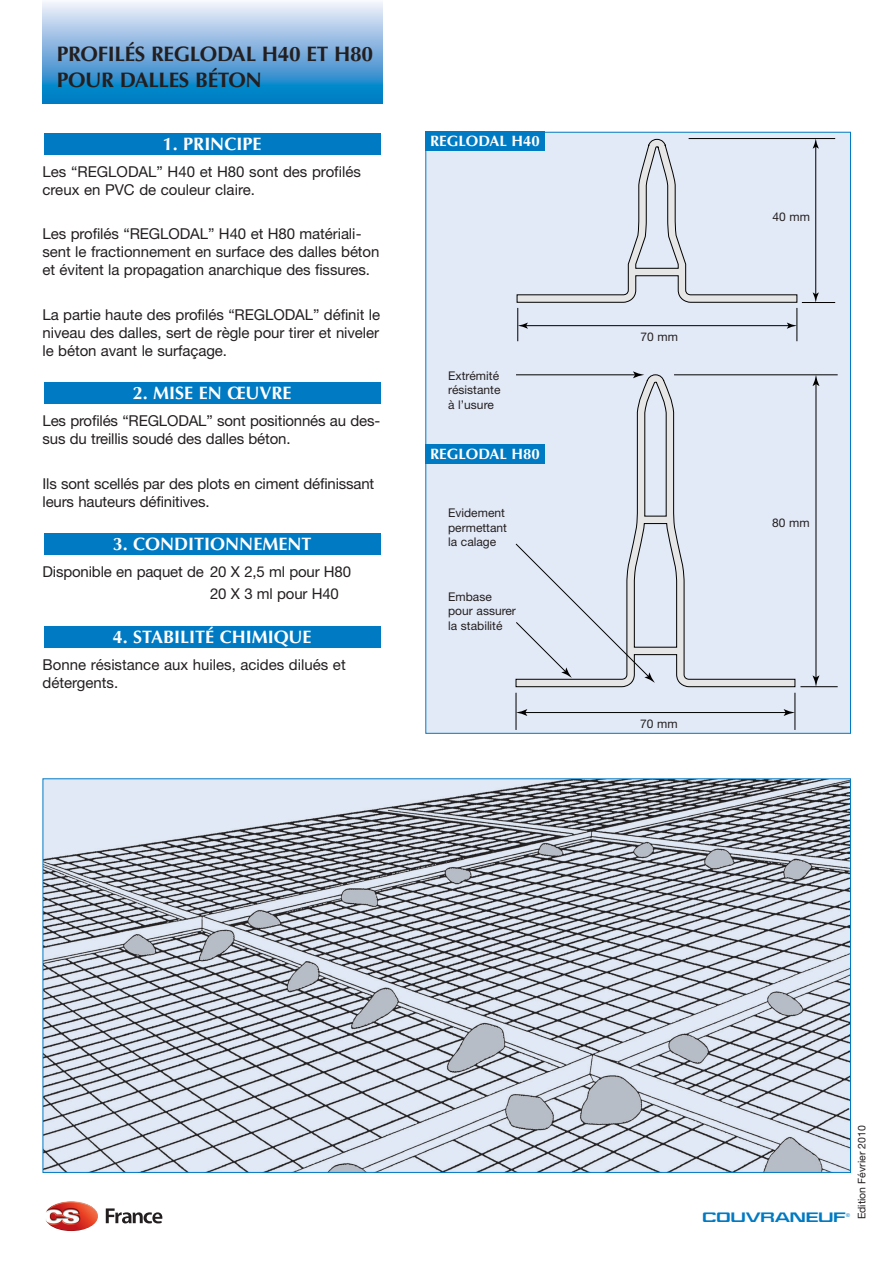
<style>
.page{position:relative;width:893px;height:1262px;background:#fff}
.page>*{position:absolute;margin:0;border:0;box-sizing:border-box;transform-origin:0 0}
.t1{font:700 21px/25.7px "Optima";letter-spacing:-.015em;color:#231f20}
.t2{font:700 18px "Optima";color:#fff}
.t3{font:15px/18px "Helvetica Neue";letter-spacing:-.005em;color:#231f20}
.t4{font:700 15px "Optima";color:#fff}
.t5{font:13.05px "Jefferies Extended";letter-spacing:-.045em;color:#007ac3}
.t6{font:12px/14.4px "Helvetica Neue";color:#231f20}
.t7{font:10.5px "Helvetica Neue";color:#231f20}
.t8{font:5.25px "Arial MS";color:#007ac3}
</style>
<div class="page">
<svg style="left:43px;top:2px;width:340px;height:101px;background:#73b0dd"></svg>
<div style="left:44px;top:626px;width:336px;height:21px;background:#007ac3"></div>
<div style="left:44px;top:533px;width:336px;height:22px;background:#007ac3"></div>
<div style="left:44px;top:383px;width:336px;height:21px;background:#007ac3"></div>
<div style="left:44px;top:133px;width:336px;height:22px;background:#007ac3"></div>
<div style="left:426px;top:133px;width:424px;height:600px;background:#e3eaf7"></div>
<svg style="left:515px;top:374px;width:280px;height:313px"></svg>
<hr style="left:674px;top:374px;width:163px;height:1px;background:#000">
<hr style="left:800px;top:686px;width:37px;height:1px;background:#000">
<hr style="left:515px;top:692px;width:1px;height:38px;background:#000">
<hr style="left:794px;top:692px;width:1px;height:38px;background:#000">
<hr style="left:815px;top:383px;width:1px;height:295px;background:#000">
<svg style="left:812px;top:675px;width:7px;height:11px"></svg>
<svg style="left:812px;top:375px;width:7px;height:11px"></svg>
<hr style="left:524px;top:712px;width:262px;height:1px;background:#000">
<svg style="left:783px;top:709px;width:12px;height:7px"></svg>
<svg style="left:516px;top:709px;width:11px;height:7px"></svg>
<hr style="left:516px;top:374px;width:120px;height:1px;background:#000">
<svg style="left:633px;top:371px;width:11px;height:7px"></svg>
<svg style="left:515px;top:543px;width:140px;height:140px"></svg>
<img style="left:45px;top:780px;width:803px;height:390px">
<svg style="left:516px;top:137px;width:281px;height:166px"></svg>
<hr style="left:688px;top:138px;width:147px;height:1px;background:#000">
<hr style="left:801px;top:302px;width:34px;height:1px;background:#000">
<hr style="left:517px;top:308px;width:1px;height:33px;background:#000">
<hr style="left:796px;top:308px;width:1px;height:33px;background:#000">
<hr style="left:815px;top:146px;width:1px;height:149px;background:#000">
<svg style="left:812px;top:292px;width:6px;height:10px"></svg>
<svg style="left:812px;top:139px;width:6px;height:10px"></svg>
<hr style="left:525px;top:325px;width:264px;height:1px;background:#000">
<svg style="left:786px;top:322px;width:10px;height:7px"></svg>
<svg style="left:517px;top:322px;width:11px;height:7px"></svg>
<div style="left:425px;top:132px;width:119px;height:19px;background:#007ac3"></div>
<div style="left:425px;top:444px;width:119px;height:19px;background:#007ac3"></div>
<svg style="left:45px;top:1201px;width:118px;height:30px"></svg>
<h1 class="t1" style="left:57px;top:43px;width:318px">PROFILÉS REGLODAL H40 ET H80<br>POUR DALLES BÉTON</h1>
<p class="t2" style="left:163px;top:136px;width:100px">1. PRINCIPE</p>
<p class="t3" style="left:43px;top:164px;width:320px">Les “REGLODAL” H40 et H80 sont des profilés creux en PVC de couleur claire.</p>
<p class="t3" style="left:43px;top:226px;width:338px">Les profilés “REGLODAL” H40 et H80 matériali&shy;sent le fractionnement en surface des dalles béton et évitent la propagation anarchique des fissures.</p>
<p class="t3" style="left:43px;top:307px;width:339px;text-align:justify">La partie haute des profilés “REGLODAL” définit le niveau des dalles, sert de règle pour tirer et niveler le béton avant le surfaçage.</p>
<p class="t2" style="left:133px;top:386px;width:160px">2. MISE EN ŒUVRE</p>
<p class="t3" style="left:43px;top:413px;width:339px">Les profilés “REGLODAL” sont positionnés au des&shy;sus du treillis soudé des dalles béton.</p>
<p class="t3" style="left:43px;top:476px;width:333px">Ils sont scellés par des plots en ciment définissant leurs hauteurs définitives.</p>
<p class="t2" style="left:113px;top:536px;width:200px">3. CONDITIONNEMENT</p>
<p class="t3" style="left:210px;top:562px;width:142px;line-height:22.2px;text-indent:-168px">Disponible en paquet de 20 X 2,5 ml pour H80<br>20 X 3 ml pour H40</p>
<p class="t2" style="left:113px;top:629px;width:200px">4. STABILITÉ CHIMIQUE</p>
<p class="t3" style="left:43px;top:657px;width:305px">Bonne résistance aux huiles, acides dilués et détergents.</p>
<p class="t4" style="left:430px;top:135px;width:111px">REGLODAL H40</p>
<p class="t6" style="left:448px;top:369px;width:54px;text-align:justify">Extrémité résistante à l’usure</p>
<p class="t4" style="left:430px;top:447px;width:111px">REGLODAL H80</p>
<p class="t6" style="left:448px;top:507px;width:60px">Evidement permettant la calage</p>
<p class="t6" style="left:448px;top:590px;width:69px">Embase pour assurer la stabilité</p>
<p class="t6" style="left:640px;top:330px;width:39px">70 mm</p>
<p class="t6" style="left:640px;top:717px;width:39px">70 mm</p>
<p class="t6" style="left:772px;top:210px;width:39px">40 mm</p>
<p class="t6" style="left:772px;top:516px;width:39px">80 mm</p>
<p class="t7" style="left:857px;top:1219px;width:96px;rotate:-90deg">Edition Février 2010</p>
<p class="t5" style="left:702px;top:1210px;width:145px">COUVRANEUF</p>
<p class="t8" style="left:846px;top:1213px;width:5px">®</p>
</div>
